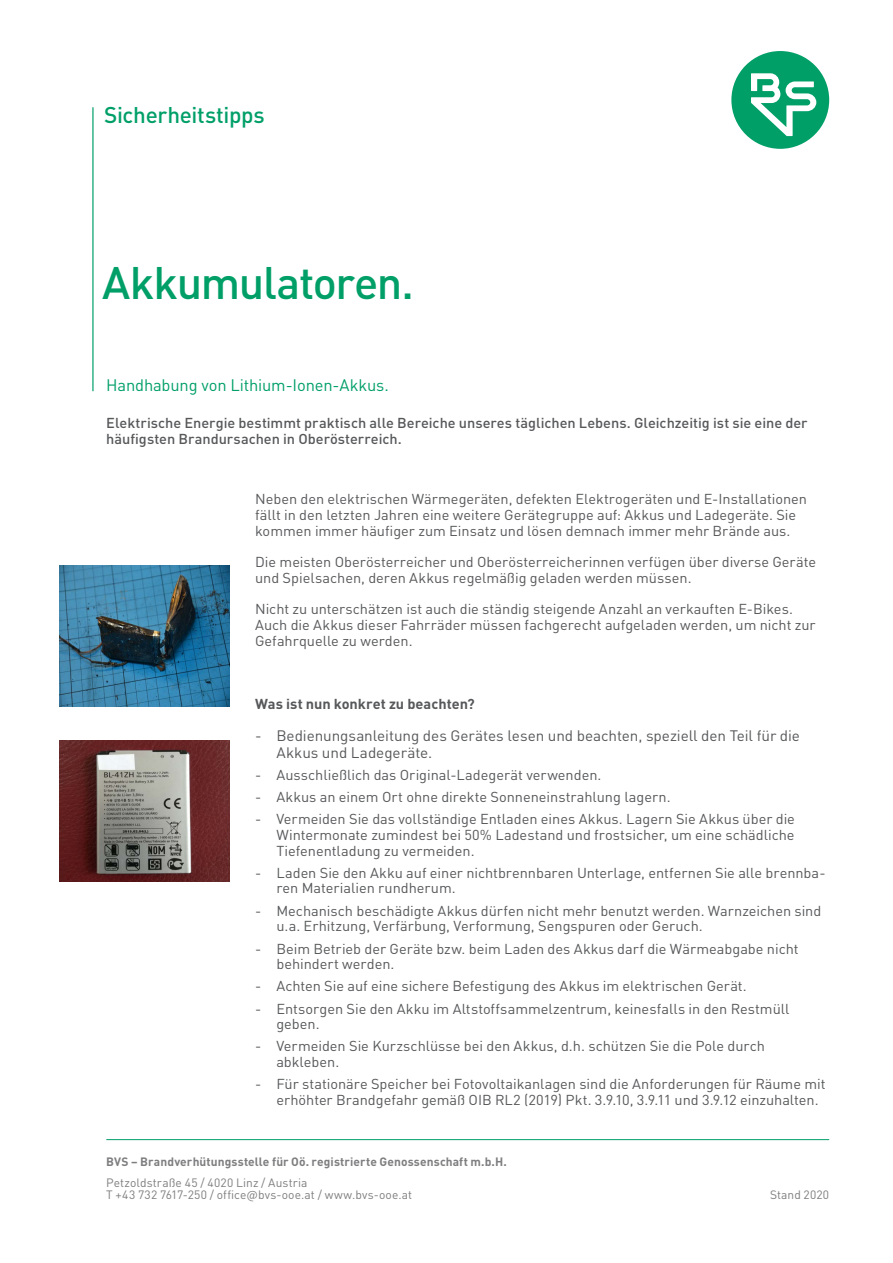
<style>
.page{position:relative;width:893px;height:1263px;background:#fff}
.page>*{position:absolute;margin:0;border:0;box-sizing:border-box;transform-origin:0 0}
.t1{font:500 45px "DIN Pro";letter-spacing:-.03em;color:#009f68}
.t2{font:500 22.5px "DIN Pro";letter-spacing:-.015em;color:#009f68}
.t3{font:16.5px "DIN Pro";letter-spacing:-.01em;color:#009f68}
.t4{font:15px/16.5px "DIN Pro";letter-spacing:-.005em;color:#57585a}
.t5{font:14.25px/15.8px "DIN Pro";color:#57585a}
.t6{font:500 14.25px/16.5px "DIN Pro";color:#57585a}
.t7{font:700 14.25px "DIN Pro";color:#57585a}
.t8{font:12px/12.6px "DIN Pro";letter-spacing:.01em;color:#7e7d7f}
.t9{font:700 12px "DIN Pro";letter-spacing:.01em;color:#7e7d7f}
</style>
<div class="page">
<hr style="left:106px;top:1139px;width:723px;height:1px;background:#009f68">
<div style="left:731px;top:51px;width:98px;height:98px;background:#009f68;border-radius:50%"></div>
<svg style="left:751px;top:73px;width:65px;height:63px"></svg>
<hr style="left:92px;top:107px;width:2px;height:284px;background:#009f68">
<img style="left:60px;top:566px;width:170px;height:140px">
<img style="left:60px;top:741px;width:170px;height:141px">
<h2 class="t2" style="left:104px;top:100px;width:162px">Sicherheitstipps</h2>
<h1 class="t1" style="left:102px;top:252px;width:313px">Akkumulatoren.</h1>
<p class="t3" style="left:106px;top:374px;width:284px">Handhabung von Lithium-Ionen-Akkus.</p>
<p class="t6" style="left:106px;top:414px;width:703px">Elektrische Energie bestimmt praktisch alle Bereiche unseres täglichen Lebens. Gleichzeitig ist sie eine der häufigsten Brandursachen in Oberösterreich.</p>
<p class="t5" style="left:255px;top:491px;width:553px">Neben den elektrischen Wärmegeräten, defekten Elektrogeräten und E-Installationen fällt in den letzten Jahren eine weitere Gerätegruppe auf: Akkus und Ladegeräte. Sie kommen immer häufiger zum Einsatz und lösen demnach immer mehr Brände aus.</p>
<p class="t5" style="left:255px;top:554px;width:562px">Die meisten Oberösterreicher und Oberösterreicherinnen verfügen über diverse Geräte und Spielsachen, deren Akkus regelmäßig geladen werden müssen.</p>
<p class="t5" style="left:255px;top:601px;width:562px">Nicht zu unterschätzen ist auch die ständig steigende Anzahl an verkauften E-Bikes.<br>Auch die Akkus dieser Fahrräder müssen fachgerecht aufgeladen werden, um nicht zur<br>Gefahrquelle zu werden.</p>
<p class="t7" style="left:255px;top:694px;width:221px">Was ist nun konkret zu beachten?</p>
<p class="t4" style="left:276px;top:727px;width:525px;text-indent:-21px">- Bedienungsanleitung des Gerätes lesen und beachten, speziell den Teil für die<br>Akkus und Ladegeräte.</p>
<p class="t5" style="left:255px;top:766px;width:348px">- Ausschließlich das Original-Ladegerät verwenden.</p>
<p class="t5" style="left:255px;top:788px;width:417px">- Akkus an einem Ort ohne direkte Sonneneinstrahlung lagern.</p>
<p class="t5" style="left:276px;top:810px;width:520px;text-align:justify;text-indent:-21px">- Vermeiden Sie das vollständige Entladen eines Akkus. Lagern Sie Akkus über die Wintermonate zumindest bei 50% Ladestand und frostsicher, um eine schädliche Tiefenentladung zu vermeiden.</p>
<p class="t5" style="left:276px;top:864px;width:551px;text-indent:-21px">- Laden Sie den Akku auf einer nichtbrennbaren Unterlage, entfernen Sie alle brennba&shy;ren Materialien rundherum.</p>
<p class="t5" style="left:276px;top:902px;width:546px;text-indent:-21px">- Mechanisch beschädigte Akkus dürfen nicht mehr benutzt werden. Warnzeichen sind u.a. Erhitzung, Verfärbung, Verformung, Sengspuren oder Geruch.</p>
<p class="t5" style="left:276px;top:940px;width:524px;text-indent:-21px">- Beim Betrieb der Geräte bzw. beim Laden des Akkus darf die Wärmeabgabe nicht behindert werden.</p>
<p class="t5" style="left:255px;top:978px;width:493px">- Achten Sie auf eine sichere Befestigung des Akkus im elektrischen Gerät.</p>
<p class="t5" style="left:276px;top:1000px;width:515px;text-indent:-21px">- Entsorgen Sie den Akku im Altstoffsammelzentrum, keinesfalls in den Restmüll geben.</p>
<p class="t5" style="left:276px;top:1038px;width:490px;text-indent:-21px">- Vermeiden Sie Kurzschlüsse bei den Akkus, d.h. schützen Sie die Pole durch abkleben.</p>
<p class="t5" style="left:276px;top:1076px;width:551px;text-indent:-21px">- Für stationäre Speicher bei Fotovoltaikanlagen sind die Anforderungen für Räume mit erhöhter Brandgefahr gemäß OIB RL2 (2019) Pkt. 3.9.10, 3.9.11 und 3.9.12 einzuhalten.</p>
<p class="t9" style="left:106px;top:1153px;width:402px">BVS – Brandverhütungsstelle für Oö. registrierte Genossenschaft m.b.H.</p>
<p class="t8" style="left:106px;top:1175px;width:307px">Petzoldstraße 45 / 4020 Linz / Austria<br>T +43 732 7617-250 / office@bvs-ooe.at / www.bvs-ooe.at</p>
<p class="t8" style="left:770px;top:1188px;width:61px">Stand 2020</p>
</div>
